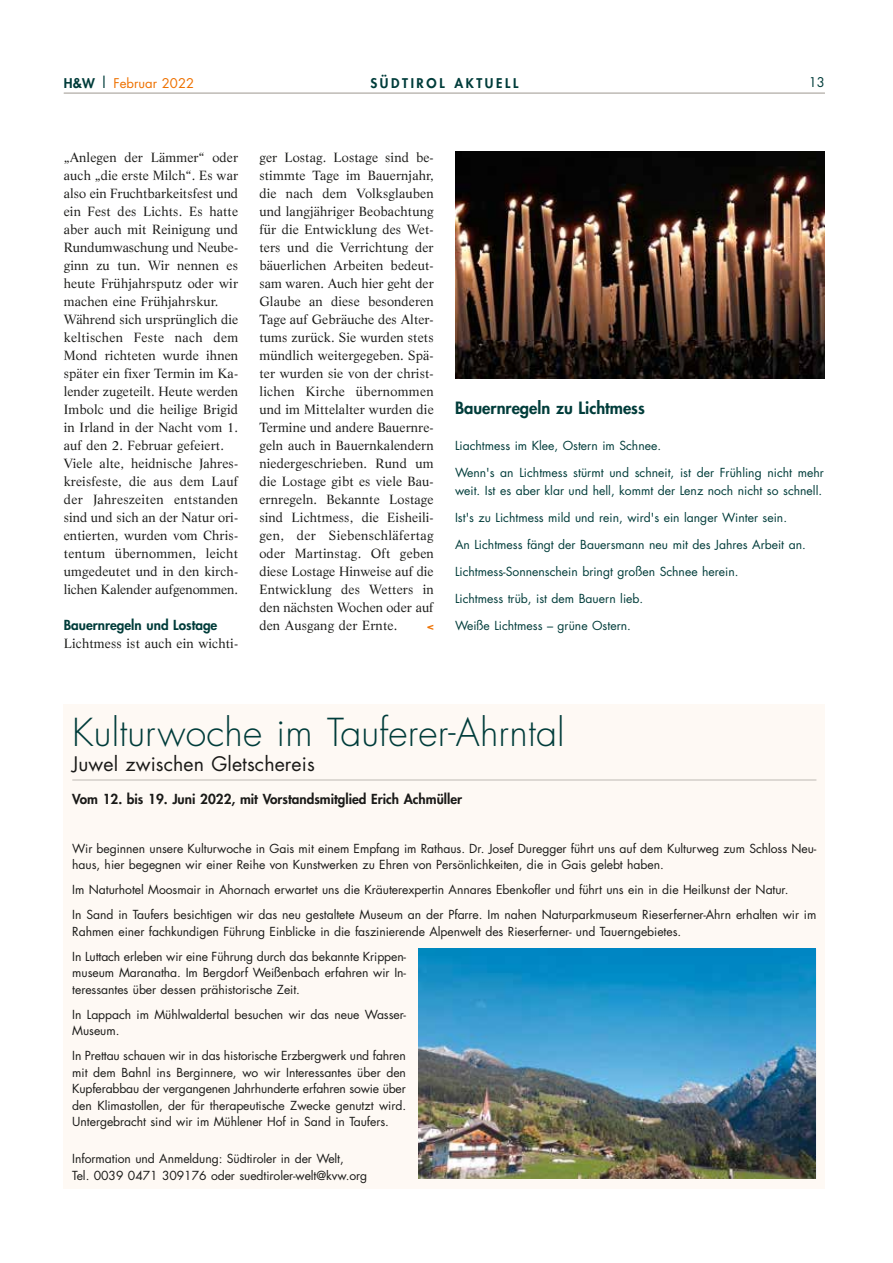
<style>
.page{position:relative;width:893px;height:1263px;background:#fff}
.page>*{position:absolute;margin:0;border:0;box-sizing:border-box;transform-origin:0 0}
.t1{font:300 37.5px "Futura";letter-spacing:.005em;color:#003c3a}
.t2{font:19.5px "Futura";letter-spacing:.005em;color:#1a1a18}
.t3{font:800 16.5px "Futura";color:#003c3a}
.t4{font:800 13.5px "Futura";color:#1a1a18}
.t5{font:800 13.5px "Futura";color:#003c3a}
.t6{font:13.05px/18px "Life LT Std";letter-spacing:.01em;color:#1a1a18}
.t7{font:13.05px "Futura";color:#ee7100}
.t8{font:800 13.05px "Futura";letter-spacing:.2em;color:#003c3a}
.t9{font:13.05px "Futura";color:#003c3a}
.t10{font:12.15px/16.5px "Futura";letter-spacing:-.005em;color:#1a1a18}
.t11{font:12.15px/18px "Futura";color:#003c3a}
.t12{font:800 10.5px "Futura";color:#ee7100;scale:1.1 1}
.s1{font-weight:800;color:#003c3a}
.s2{font-size:15px;color:#003c3a}
</style>
<div class="page">
<div style="left:64px;top:704px;width:761px;height:485px;background:#fef9f4"></div>
<hr style="left:72px;top:779px;width:744px;height:1px;background:#bdb9b3">
<img style="left:419px;top:949px;width:397px;height:229px">
<img style="left:455px;top:151px;width:370px;height:227px">
<hr style="left:64px;top:93px;width:761px;height:1px;background:#bdb9b3">
<p class="t7" style="left:64px;top:74px;width:132px"><span class="s1">H&amp;W</span> <span class="s2">|</span> Februar 2022</p>
<p class="t8" style="left:370px;top:74px;width:149px">SÜDTIROL AKTUELL</p>
<p class="t9" style="left:809px;top:73px;width:18px">13</p>
<p class="t6" style="left:64px;top:148px;width:176px">„Anlegen der Lämmer“ oder auch „die erste Milch“. Es war also ein Fruchtbarkeitsfest und ein Fest des Lichts. Es hatte aber auch mit Reinigung und<br>Rundumwaschung und Neube&shy;ginn zu tun. Wir nennen es heute Frühjahrsputz oder wir machen eine Frühjahrskur.<br>Während sich ursprünglich die keltischen Feste nach dem<br>Mond richteten wurde ihnen später ein fixer Termin im Ka&shy;lender zugeteilt. Heute werden<br>Imbolc und die heilige Brigid in Irland in der Nacht vom 1. auf den 2. Februar gefeiert.<br>Viele alte, heidnische Jahres&shy;kreisfeste, die aus dem Lauf der Jahreszeiten entstanden sind und sich an der Natur ori&shy;entierten, wurden vom Chris&shy;tentum übernommen, leicht umgedeutet und in den kirch&shy;lichen Kalender aufgenommen.</p>
<p class="t5" style="left:64px;top:616px;width:155px">Bauernregeln und Lostage</p>
<p class="t6" style="left:64px;top:634px;width:176px">Lichtmess ist auch ein wichti-</p>
<p class="t6" style="left:259px;top:148px;width:176px;text-align:justify">ger Lostag. Lostage sind be&shy;stimmte Tage im Bauernjahr, die nach dem Volksglauben und langjähriger Beobachtung für die Entwicklung des Wet&shy;ters und die Verrichtung der bäuerlichen Arbeiten bedeut&shy;sam waren. Auch hier geht der Glaube an diese besonderen Tage auf Gebräuche des Alter&shy;tums zurück. Sie wurden stets mündlich weitergegeben. Spä&shy;ter wurden sie von der christ&shy;lichen Kirche übernommen und im Mittelalter wurden die Termine und andere Bauernre&shy;geln auch in Bauernkalendern niedergeschrieben. Rund um die Lostage gibt es viele Bau&shy;ernregeln. Bekannte Lostage sind Lichtmess, die Eisheili&shy;gen, der Siebenschläfertag oder Martinstag. Oft geben diese Lostage Hinweise auf die Entwicklung des Wetters in den nächsten Wochen oder auf den Ausgang der Ernte.</p>
<p class="t12" style="left:427px;top:619px;width:8px">&lt;</p>
<p class="t3" style="left:455px;top:397px;width:191px">Bauernregeln zu Lichtmess</p>
<p class="t11" style="left:455px;top:436px;width:208px">Liachtmess im Klee, Ostern im Schnee.</p>
<p class="t11" style="left:455px;top:463px;width:370px">Wenn's an Lichtmess stürmt und schneit, ist der Frühling nicht mehr weit. Ist es aber klar und hell, kommt der Lenz noch nicht so schnell.</p>
<p class="t11" style="left:455px;top:508px;width:334px">Ist's zu Lichtmess mild und rein, wird's ein langer Winter sein.</p>
<p class="t11" style="left:455px;top:535px;width:352px">An Lichtmess fängt der Bauersmann neu mit des Jahres Arbeit an.</p>
<p class="t11" style="left:455px;top:562px;width:285px">Lichtmess-Sonnenschein bringt großen Schnee herein.</p>
<p class="t11" style="left:455px;top:589px;width:190px">Lichtmess trüb, ist dem Bauern lieb.</p>
<p class="t11" style="left:455px;top:616px;width:178px">Weiße Lichtmess – grüne Ostern.</p>
<h1 class="t1" style="left:72px;top:708px;width:494px">Kulturwoche im Tauferer-Ahrntal</h1>
<h2 class="t2" style="left:72px;top:750px;width:244px">Juwel zwischen Gletschereis</h2>
<p class="t4" style="left:72px;top:790px;width:391px">Vom 12. bis 19. Juni 2022, mit Vorstandsmitglied Erich Achmüller</p>
<p class="t10" style="left:72px;top:840px;width:746px">Wir beginnen unsere Kulturwoche in Gais mit einem Empfang im Rathaus. Dr. Josef Duregger führt uns auf dem Kulturweg zum Schloss Neu&shy;haus, hier begegnen wir einer Reihe von Kunstwerken zu Ehren von Persönlichkeiten, die in Gais gelebt haben.</p>
<p class="t10" style="left:72px;top:877px;width:746px;line-height:25px">Im Naturhotel Moosmair in Ahornach erwartet uns die Kräuterexpertin Annares Ebenkofler und führt uns ein in die Heilkunst der Natur.<br>In Sand in Taufers besichtigen wir das neu gestaltete Museum an der Pfarre. Im nahen Naturparkmuseum Rieserferner-Ahrn erhalten wir im</p>
<p class="t10" style="left:72px;top:918px;width:610px;line-height:25px">Rahmen einer fachkundigen Führung Einblicke in die faszinierende Alpenwelt des Rieserferner- und Tauerngebietes.<br>In Luttach erleben wir eine Führung durch das bekannte Krippen-</p>
<p class="t10" style="left:72px;top:964px;width:335px">museum Maranatha. Im Bergdorf Weißenbach erfahren wir In&shy;teressantes über dessen prähistorische Zeit.</p>
<p class="t10" style="left:72px;top:1006px;width:335px">In Lappach im Mühlwaldertal besuchen wir das neue Wasser-<br>Museum.</p>
<p class="t10" style="left:72px;top:1047px;width:335px;text-align:justify">In Prettau schauen wir in das historische Erzbergwerk und fahren mit dem Bahnl ins Berginnere, wo wir Interessantes über den Kupferabbau der vergangenen Jahrhunderte erfahren sowie über den Klimastollen, der für therapeutische Zwecke genutzt wird.<br>Untergebracht sind wir im Mühlener Hof in Sand in Taufers.</p>
<p class="t10" style="left:72px;top:1150px;width:297px">Information und Anmeldung: Südtiroler in der Welt,<br>Tel. 0039 0471 309176 oder suedtiroler-welt@kvw.org</p>
</div>
